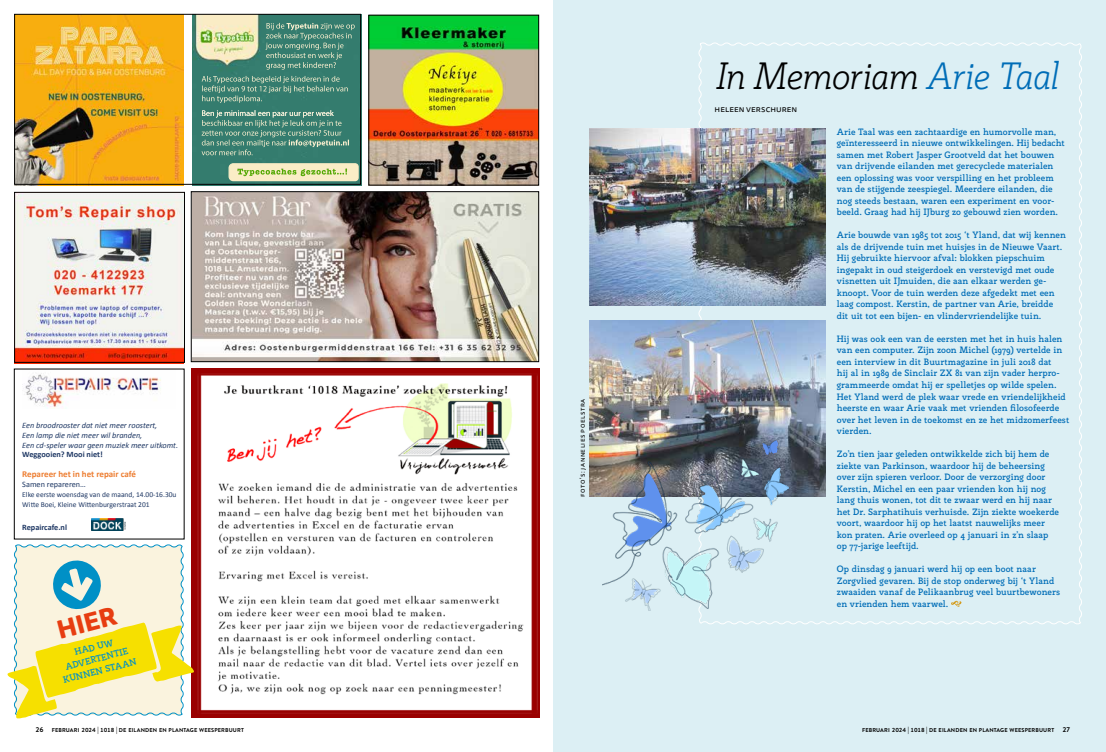
<style>
.page{position:relative;width:1106px;height:752px;background:#fff}
.page>*{position:absolute;margin:0;border:0;box-sizing:border-box;transform-origin:0 0}
.t1{font:italic 300 37px "Rogliano";letter-spacing:-.025em;color:#000}
.t2{font:800 25px "Tisa Sans Pro";color:#e73d11}
.t3{font:700 9px/11.5px "Rogliano";color:#006db7}
.t4{font:700 9px/12px "Rogliano";color:#0090c6;text-align:center}
.t5{font:700 9px "Calibri";color:#ed7d31}
.t6{font:8.9px "Tisa Sans Pro";letter-spacing:.005em;color:#000}
.t7{font:italic 8.2px/9.8px "Calibri";color:#1f3864}
.t8{font:700 8.2px "Calibri";color:#1f3864}
.t9{font:8.2px "Calibri";color:#1f3864}
.t10{font:7.5px/9.8px "Calibri";color:#1f3864}
.t11{font:7px "Tisa Sans Pro";letter-spacing:.075em;color:#000}
.t12{font:700 5.6px "Brandon Grotesque";letter-spacing:.025em;color:#000}
.s1{color:#006db7}
.s2{font-size:7px}
.s3{font-size:6px}
</style>
<div class="page">
<div style="left:553px;top:0;width:553px;height:751px;background:#dceff4"></div>
<svg style="left:697px;top:42px;width:385px;height:583px"></svg>
<img style="left:192px;top:193px;width:347px;height:169px">
<img style="left:22px;top:368px;width:153px;height:40px">
<img style="left:91px;top:518px;width:34px;height:12px">
<img style="left:371px;top:17px;width:166px;height:166px">
<img style="left:14px;top:194px;width:170px;height:169px">
<img style="left:14px;top:16px;width:170px;height:169px">
<img style="left:192px;top:15px;width:170px;height:170px">
<img style="left:228px;top:163px;width:131px;height:18px">
<img style="left:191px;top:369px;width:348px;height:347px">
<svg style="left:7px;top:543px;width:187px;height:175px;background:#e8e5a7"></svg>
<svg style="left:951px;top:600px;width:10px;height:6px"></svg>
<img style="left:589px;top:129px;width:236px;height:176px">
<img style="left:589px;top:320px;width:236px;height:176px">
<img style="left:602px;top:437px;width:186px;height:172px">
<div style="left:14px;top:14px;width:347px;height:170px;border:1px solid #000"></div>
<div style="left:14px;top:192px;width:171px;height:170px;border:1px solid #000"></div>
<div style="left:191px;top:191px;width:348px;height:170px;border:1px solid #000"></div>
<p class="t7" style="left:22px;top:420px;width:157px">Een broodrooster dat niet meer roostert,<br>Een lamp die niet meer wil branden,<br>Een cd-speler waar geen muziek meer uitkomt.</p>
<p class="t8" style="left:22px;top:449px;width:82px">Weggooien? Mooi niet!</p>
<p class="t5" style="left:22px;top:468px;width:115px">Repareer het in het repair café</p>
<p class="t9" style="left:22px;top:479px;width:65px">Samen repareren…</p>
<p class="t10" style="left:22px;top:489px;width:156px">Elke eerste woensdag van de maand, 14.00-16.30u<br>Wi?e Boei, Kleine Wi?enburgerstraat 201</p>
<p class="t8" style="left:22px;top:522px;width:46px">Repaircafe.nl</p>
<h2 class="t2" style="left:53px;top:611px;width:62px;rotate:-14deg">HIER</h2>
<p class="t4" style="left:56px;top:650px;width:77px;rotate:-14deg">HAD UW<br>ADVERTENTIE<br>KUNNEN STAAN</p>
<p class="t11" style="left:577px;top:496px;width:99px;rotate:-90deg">foto's: jannelies poelstra</p>
<h1 class="t1" style="left:714px;top:52px;width:344px">In Memoriam <span class="s1">Arie Taal</span></h1>
<p class="t6" style="left:714px;top:102px;width:84px">heleen verschuren</p>
<p class="t3" style="left:836px;top:125px;width:230px">Arie Taal was een zachtaardige en humorvolle man, geïnteresseerd in nieuwe ontwikkelingen. Hij bedacht samen met Robert Jasper Grootveld dat het bouwen van drijvende eilanden met gerecyclede materialen een oplossing was voor verspilling en het probleem van de stijgende zeespiegel. Meerdere eilanden, die nog steeds bestaan, waren een experiment en voor&shy;beeld. Graag had hij IJburg zo gebouwd zien worden.</p>
<p class="t3" style="left:836px;top:229px;width:231px">Arie bouwde van 1985 tot 2015 ‘t Yland, dat wij kennen als de drijvende tuin met huisjes in de Nieuwe Vaart.<br>Hij gebruikte hiervoor afval: blokken piepschuim ingepakt in oud steigerdoek en verstevigd met oude visnetten uit IJmuiden, die aan elkaar werden ge&shy;knoopt. Voor de tuin werden deze afgedekt met een laag compost. Kerstin, de partner van Arie, breidde dit uit tot een bijen- en vlindervriendelijke tuin.</p>
<p class="t3" style="left:836px;top:333px;width:234px">Hij was ook een van de eersten met het in huis halen van een computer. Zijn zoon Michel (1979) vertelde in een interview in dit Buurtmagazine in juli 2018 dat<br>hij al in 1989 de Sinclair ZX 81 van zijn vader herpro&shy;grammeerde omdat hij er spelletjes op wilde spelen.<br>Het Yland werd de plek waar vrede en vriendelijkheid heerste en waar Arie vaak met vrienden filosofeerde over het leven in de toekomst en ze het midzomerfeest vierden.</p>
<p class="t3" style="left:836px;top:448px;width:224px">Zo’n tien jaar geleden ontwikkelde zich bij hem de ziekte van Parkinson, waardoor hij de beheersing over zijn spieren verloor. Door de verzorging door Kerstin, Michel en een paar vrienden kon hij nog lang thuis wonen, tot dit te zwaar werd en hij naar het Dr. Sarphatihuis verhuisde. Zijn ziekte woekerde voort, waardoor hij op het laatst nauwelijks meer kon praten. Arie overleed op 4 januari in z’n slaap op 77-jarige leeftijd.</p>
<p class="t3" style="left:836px;top:563px;width:225px">Op dinsdag 9 januari werd hij op een boot naar Zorgvlied gevaren. Bij de stop onderweg bij ‘t Yland zwaaiden vanaf de Pelikaanbrug veel buurtbewoners en vrienden hem vaarwel.</p>
<p class="t12" style="left:35px;top:725px;width:210px"><span class="s2">26</span> FEBRUARI <span class="s3">2024</span> <span class="s2">|</span> <span class="s3">1018</span> <span class="s2">|</span> DE EILANDEN EN PLANTAGE WEESPERBUURT</p>
<p class="t12" style="left:862px;top:725px;width:210px">FEBRUARI <span class="s3">2024</span> <span class="s2">|</span> <span class="s3">1018</span> <span class="s2">|</span> DE EILANDEN EN PLANTAGE WEESPERBUURT <span class="s2">27</span></p>
</div>
